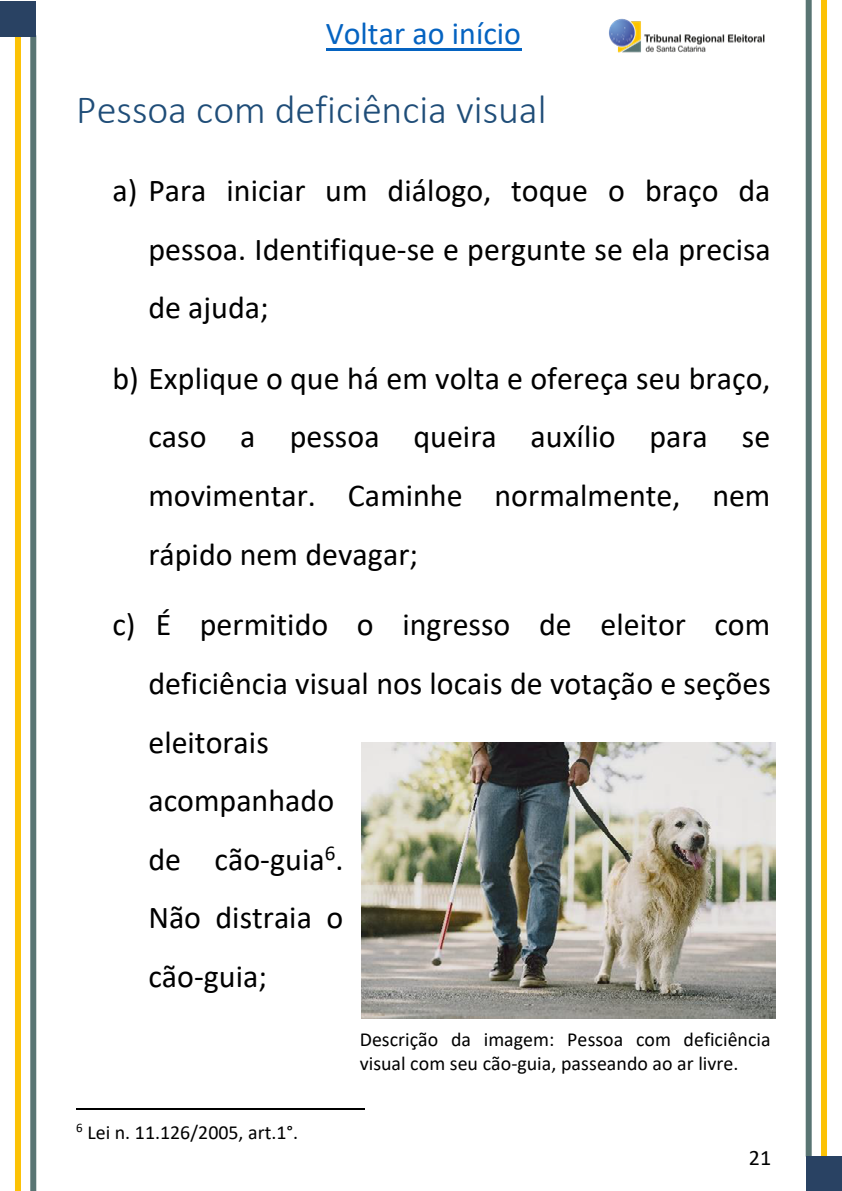
<style>
.page{position:relative;width:842px;height:1191px;background:#fff}
.page>*{position:absolute;margin:0;border:0;box-sizing:border-box;transform-origin:0 0}
.t1{font:300 40px "Calibri";color:#1f4d78}
.t2{font:32px/58.6px "Calibri";color:#000;text-align:justify}
.t3{font:32px "Calibri";color:#0563c1}
.t4{font:22px "Calibri";color:#000}
.t5{font:20px/24.2px "Calibri";color:#000}
</style>
<div class="page">
<div style="left:30px;top:35px;width:6px;height:1156px;background:#597573"></div>
<div style="left:821px;top:0;width:6px;height:1173px;background:#fcc205"></div>
<div style="left:15px;top:19px;width:6px;height:1172px;background:#fcc205"></div>
<div style="left:806px;top:0;width:6px;height:1156px;background:#597573"></div>
<div style="left:806px;top:1155px;width:36px;height:36px;background:#294263"></div>
<div style="left:0;top:1px;width:36px;height:36px;background:#294263"></div>
<img style="left:609px;top:18px;width:156px;height:35px">
<hr style="left:326px;top:48px;width:195px;height:2px;background:#0563c1">
<hr style="left:76px;top:1108px;width:288px;height:2px;background:#000">
<img style="left:362px;top:742px;width:414px;height:276px">
<p class="t3" style="left:326px;top:12px;width:197px">Voltar ao início</p>
<p class="t1" style="left:76px;top:85px;width:472px">Pessoa com deficiência visual</p>
<p class="t2" style="left:148px;top:160px;width:624px;text-indent:-36px">a) Para iniciar um diálogo, toque o braço da pessoa. Identifique-se e pergunte se ela precisa de ajuda;</p>
<p class="t2" style="left:148px;top:348px;width:624px;text-indent:-36px">b) Explique o que há em volta e ofereça seu braço, caso a pessoa queira auxílio para se movimentar. Caminhe normalmente, nem rápido nem devagar;</p>
<p class="t2" style="left:148px;top:594px;width:624px;text-align:left;text-indent:-36px">c) É permitido o ingresso de eleitor com deficiência visual nos locais de votação e seções eleitorais<br>acompanhado<br>de cão-guia<sup>6</sup>.<br>Não distraia o<br>cão-guia;</p>
<p class="t5" style="left:360px;top:1027px;width:412px">Descrição da imagem: Pessoa com deficiência visual com seu cão-guia, passeando ao ar livre.</p>
<p class="t5" style="left:76px;top:1120px;width:223px"><sup>6</sup> Lei n. 11.126/2005, art.1°.</p>
<p class="t4" style="left:749px;top:1142px;width:24px">21</p>
</div>
